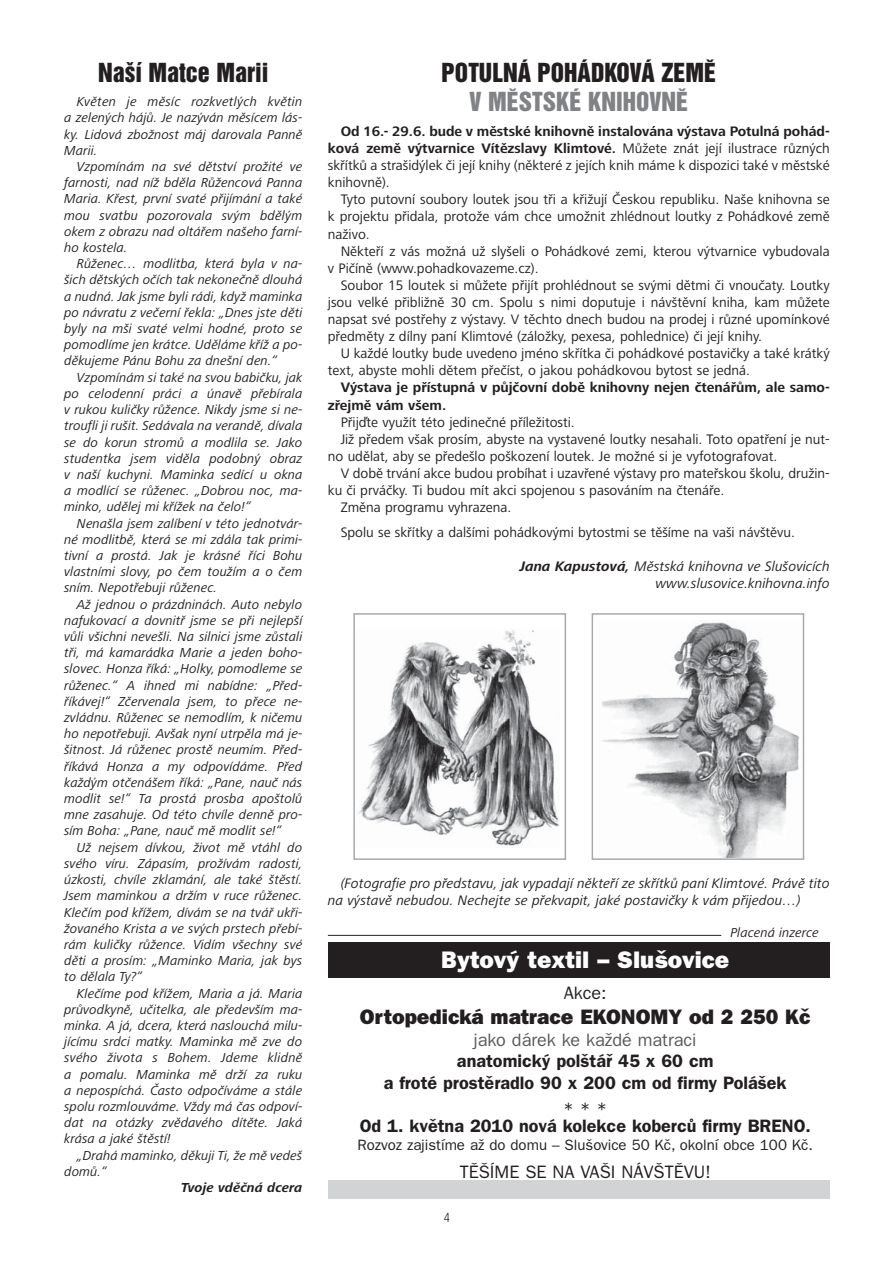
<style>
.page{position:relative;width:894px;height:1263px;background:#fff}
.page>*{position:absolute;margin:0;border:0;box-sizing:border-box;transform-origin:0 0}
.t1{font:24px "Helvetica Inserat CE";color:#231f20}
.t2{font:800 24px "ITC Franklin Gothic CE";color:#fff}
.t3{font:24px "Helvetica Inserat CE";color:#808285}
.t4{font:800 21px "ITC Franklin Gothic CE";color:#231f20}
.t5{font:600 18px/21.6px "ITC Franklin Gothic CE";color:#231f20;text-align:center}
.t6{font:18px "ITC Franklin Gothic CE";color:#231f20}
.t7{font:18px "ITC Franklin Gothic CE";color:#58595b}
.t8{font:15px "ITC Franklin Gothic CE";color:#231f20}
.t9{font:14.25px/17.1px "Frutiger Next LTCE";color:#231f20;text-align:justify}
.t10{font:italic 14.25px/17.1px "Frutiger Next LTCE";color:#231f20;text-align:right}
.t11{font:700 14.25px/17.1px "Frutiger Next LTCE";color:#231f20}
.t12{font:italic 13.5px/16.2px "Frutiger Next LTCE";color:#231f20;text-align:justify}
.t13{font:italic 700 13.5px "Frutiger Next LTCE";color:#231f20}
.t14{font:300 condensed 13.5px "Frutiger Next LTCE";color:#231f20}
.s1{font-weight:700}
</style>
<div class="page">
<div style="left:328px;top:942px;width:502px;height:36px;background:#231f20"></div>
<div style="left:328px;top:1180px;width:502px;height:19px;background:#d1d3d4"></div>
<img style="left:602px;top:622px;width:197px;height:235px">
<div style="left:591px;top:613px;width:213px;height:247px;border:2px solid #a7a9ac"></div>
<img style="left:357px;top:629px;width:202px;height:217px">
<div style="left:353px;top:613px;width:213px;height:247px;border:2px solid #a7a9ac"></div>
<hr style="left:328px;top:935px;width:393px;height:1px;background:#231f20">
<h1 class="t1" style="left:98px;top:62px;width:172px">Naší Matce Marii</h1>
<p class="t12" style="left:64px;top:95px;width:240px;text-indent:13px">Květen je měsíc rozkvetlých květin a zelených hájů. Je nazýván měsícem lás&shy;ky. Lidová zbožnost máj darovala Panně Marii.</p>
<p class="t12" style="left:64px;top:160px;width:240px;text-indent:13px">Vzpomínám na své dětství prožité ve farnosti, nad níž bděla Růžencová Panna Maria. Křest, první svaté přijímání a také mou svatbu pozorovala svým bdělým okem z obrazu nad oltářem našeho farní&shy;ho kostela.</p>
<p class="t12" style="left:64px;top:257px;width:240px;text-indent:13px">Růženec… modlitba, která byla v na&shy;šich dětských očích tak nekonečně dlouhá a nudná. Jak jsme byli rádi, když maminka po návratu z večerní řekla: „Dnes jste děti byly na mši svaté velmi hodné, proto se pomodlíme jen krátce. Uděláme kříž a po&shy;děkujeme Pánu Bohu za dnešní den.“</p>
<p class="t12" style="left:64px;top:370px;width:240px;text-indent:13px">Vzpomínám si také na svou babičku, jak po celodenní práci a únavě přebírala v rukou kuličky růžence. Nikdy jsme si ne&shy;troufli ji rušit. Sedávala na verandě, dívala se do korun stromů a modlila se. Jako studentka jsem viděla podobný obraz v naší kuchyni. Maminka sedící u okna a modlící se růženec. „Dobrou noc, ma&shy;minko, udělej mi křížek na čelo!“</p>
<p class="t12" style="left:64px;top:516px;width:240px;text-indent:13px">Nenašla jsem zalíbení v této jednotvár&shy;né modlitbě, která se mi zdála tak primi&shy;tivní a prostá. Jak je krásné říci Bohu vlastními slovy, po čem toužím a o čem sním. Nepotřebuji růženec.</p>
<p class="t12" style="left:64px;top:597px;width:240px;text-indent:13px">Až jednou o prázdninách. Auto nebylo nafukovací a dovnitř jsme se při nejlepší vůli všichni nevešli. Na silnici jsme zůstali tři, má kamarádka Marie a jeden boho&shy;slovec. Honza říká: „Holky, pomodleme se růženec.“ A ihned mi nabídne: „Před&shy;říkávej!“ Zčervenala jsem, to přece ne&shy;zvládnu. Růženec se nemodlím, k ničemu ho nepotřebuji. Avšak nyní utrpěla má je&shy;šitnost. Já růženec prostě neumím. Před&shy;říkává Honza a my odpovídáme. Před každým otčenášem říká: „Pane, nauč nás modlit se!“ Ta prostá prosba apoštolů mne zasahuje. Od této chvíle denně pro&shy;sím Boha: „Pane, nauč mě modlit se!“</p>
<p class="t12" style="left:64px;top:840px;width:240px;text-indent:13px">Už nejsem dívkou, život mě vtáhl do svého víru. Zápasím, prožívám radosti, úzkosti, chvíle zklamání, ale také štěstí.<br>Jsem maminkou a držím v ruce růženec.<br>Klečím pod křížem, dívám se na tvář ukři&shy;žovaného Krista a ve svých prstech přebí&shy;rám kuličky růžence. Vidím všechny své děti a prosím: „Maminko Maria, jak bys to dělala Ty?“</p>
<p class="t12" style="left:64px;top:986px;width:240px;text-indent:13px">Klečíme pod křížem, Maria a já. Maria průvodkyně, učitelka, ale především ma&shy;minka. A já, dcera, která naslouchá milu&shy;jícímu srdci matky. Maminka mě zve do svého života s Bohem. Jdeme klidně a pomalu. Maminka mě drží za ruku a nepospíchá. Často odpočíváme a stále spolu rozmlouváme. Vždy má čas odpoví&shy;dat na otázky zvědavého dítěte. Jaká krása a jaké štěstí!</p>
<p class="t12" style="left:64px;top:1148px;width:240px;text-indent:13px">„Drahá maminko, děkuji Ti, že mě vedeš domů.“</p>
<p class="t13" style="left:181px;top:1182px;width:123px">Tvoje vděčná dcera</p>
<h1 class="t1" style="left:442px;top:62px;width:276px">POTULNÁ POHÁDKOVÁ ZEMĚ</h1>
<h1 class="t3" style="left:469px;top:91px;width:220px">V MĚSTSKÉ KNIHOVNĚ</h1>
<p class="t9" style="left:328px;top:124px;width:503px;text-indent:13px"><span class="s1">Od 16.- 29.6. bude v městské knihovně instalována výstava Potulná pohád&shy;ková země výtvarnice Vítězslavy Klimtové.</span> Můžete znát její ilustrace různých skřítků a strašidýlek či její knihy (některé z jejích knih máme k dispozici také v městské knihovně).</p>
<p class="t9" style="left:328px;top:192px;width:503px;text-indent:13px">Tyto putovní soubory loutek jsou tři a křižují Českou republiku. Naše knihovna se k projektu přidala, protože vám chce umožnit zhlédnout loutky z Pohádkové země naživo.</p>
<p class="t9" style="left:328px;top:244px;width:503px;text-indent:13px">Někteří z vás možná už slyšeli o Pohádkové zemi, kterou výtvarnice vybudovala v Pičíně (www.pohadkovazeme.cz).</p>
<p class="t9" style="left:328px;top:278px;width:503px;text-indent:13px">Soubor 15 loutek si můžete přijít prohlédnout se svými dětmi či vnoučaty. Loutky jsou velké přibližně 30 cm. Spolu s nimi doputuje i návštěvní kniha, kam můžete napsat své postřehy z výstavy. V těchto dnech budou na prodej i různé upomínkové předměty z dílny paní Klimtové (záložky, pexesa, pohlednice) či její knihy.</p>
<p class="t9" style="left:328px;top:346px;width:503px;text-indent:13px">U každé loutky bude uvedeno jméno skřítka či pohádkové postavičky a také krátký text, abyste mohli dětem přečíst, o jakou pohádkovou bytost se jedná.</p>
<p class="t11" style="left:328px;top:380px;width:503px;text-indent:13px">Výstava je přístupná v půjčovní době knihovny nejen čtenářům, ale samo&shy;zřejmě vám všem.</p>
<p class="t9" style="left:341px;top:415px;width:236px">Přijďte využít této jedinečné příležitosti.</p>
<p class="t9" style="left:341px;top:432px;width:490px">Již předem však prosím, abyste na vystavené loutky nesahali. Toto opatření je nut-</p>
<p class="t9" style="left:328px;top:449px;width:451px">no udělat, aby se předešlo poškození loutek. Je možné si je vyfotografovat.</p>
<p class="t9" style="left:341px;top:466px;width:490px">V době trvání akce budou probíhat i uzavřené výstavy pro mateřskou školu, družin-</p>
<p class="t9" style="left:328px;top:483px;width:398px">ku či prváčky. Ti budou mít akci spojenou s pasováním na čtenáře.</p>
<p class="t9" style="left:341px;top:500px;width:172px">Změna programu vyhrazena.</p>
<p class="t9" style="left:341px;top:525px;width:456px">Spolu se skřítky a dalšími pohádkovými bytostmi se těšíme na vaši návštěvu.</p>
<p class="t10" style="left:520px;top:559px;width:311px"><span class="s1">Jana Kapustová,</span> Městská knihovna ve Slušovicích www.slusovice.knihovna.info</p>
<p class="t10" style="left:328px;top:876px;width:503px;text-align:left;text-indent:13px">(Fotografie pro představu, jak vypadají někteří ze skřítků paní Klimtové. Právě tito na výstavě nebudou. Nechejte se překvapit, jaké postavičky k vám přijedou…)</p>
<p class="t12" style="left:730px;top:925px;width:90px">Placená inzerce</p>
<h1 class="t2" style="left:441px;top:952px;width:289px">Bytový textil – Slušovice</h1>
<h3 class="t6" style="left:564px;top:986px;width:44px">Akce:</h3>
<h2 class="t4" style="left:360px;top:1009px;width:452px">Ortopedická matrace EKONOMY od 2 250 Kč</h2>
<h3 class="t7" style="left:474px;top:1033px;width:224px">jako dárek ke každé matraci</h3>
<h3 class="t5" style="left:384px;top:1052px;width:404px">anatomický polštář 45 x 60 cm<br>a froté prostěradlo 90 x 200 cm od firmy Polášek</h3>
<h3 class="t6" style="left:563px;top:1102px;width:46px">* * *</h3>
<h3 class="t5" style="left:360px;top:1116px;width:452px">Od 1. května 2010 nová kolekce koberců firmy BRENO.</h3>
<p class="t8" style="left:357px;top:1140px;width:457px">Rozvoz zajistíme až do domu – Slušovice 50 Kč, okolní obce 100 Kč.</p>
<h3 class="t6" style="left:460px;top:1165px;width:253px">TĚŠÍME SE NA VAŠI NÁVŠTĚVU!</h3>
<p class="t14" style="left:444px;top:1212px;width:8px">4</p>
</div>
